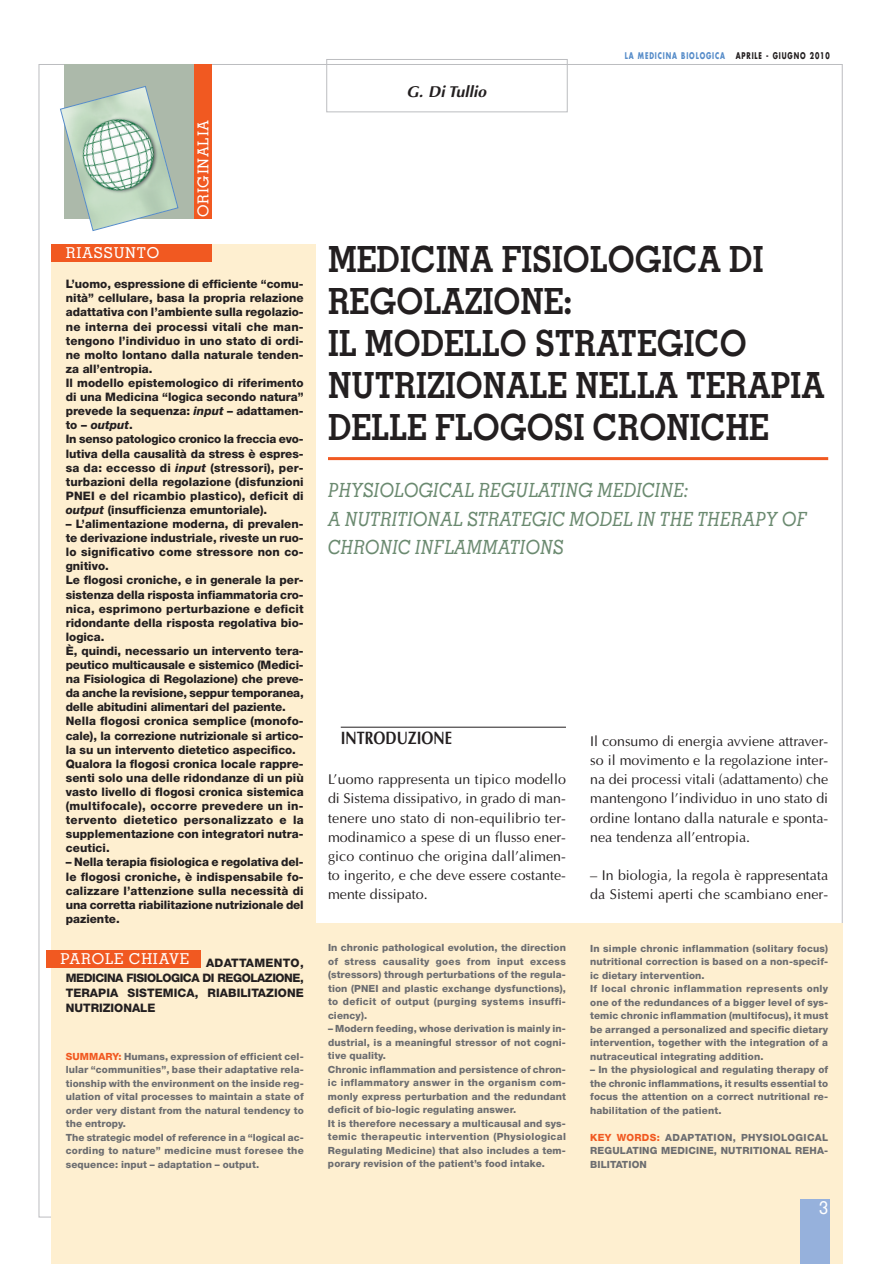
<style>
.page{position:relative;width:894px;height:1264px;background:#fff}
.page>*{position:absolute;margin:0;border:0;box-sizing:border-box;transform-origin:0 0}
.t1{font:700 36px/42px "Memphis";color:#231f20;scale:.9 1}
.t2{font:italic 500 19.5px/28.5px "Memphis";color:#6b8a70;scale:.9 1}
.t3{font:700 18px "Optima";color:#231f20;scale:.8 1}
.t4{font:500 18px "Memphis";color:#fff}
.t5{font:italic 700 15.75px "Optima";color:#231f20}
.t6{font:500 15px "Memphis";letter-spacing:.05em;color:#fff}
.t7{font:14.25px/19.2px "Optima";color:#231f20;text-align:justify}
.t8{font:800 11.7px/14.1px "Helvetica Neue";color:#231f20}
.t9{font:800 9.9px/13.5px "Helvetica Neue";letter-spacing:.01em;color:#6c6d70}
.t10{font:700 9px "Futura";letter-spacing:.135em;color:#568cc9;scale:.7 1}
.s1{font-style:italic}
.s2{color:#f15921}
.s3{color:#231f20}
</style>
<div class="page">
<div style="left:52px;top:245px;width:264px;height:1019px;background:#feefd0"></div>
<div style="left:326px;top:59px;width:241px;height:53px;border:1px solid #bcbdc0"></div>
<div style="left:154px;top:64px;width:57px;height:155px;background:#f15921"></div>
<div style="left:65px;top:64px;width:129px;height:155px;background:#acb9aa"></div>
<svg style="left:60px;top:86px;width:118px;height:145px"></svg>
<hr style="left:328px;top:457px;width:500px;height:3px;background:#f15921">
<hr style="left:341px;top:727px;width:225px;height:1px;background:#231f20">
<div style="left:311px;top:923px;width:531px;height:341px;background:#feefd0"></div>
<div style="left:52px;top:245px;width:160px;height:17px;background:#f15921"></div>
<div style="left:46px;top:950px;width:155px;height:17px;background:#f15921"></div>
<div style="left:800px;top:1200px;width:30px;height:64px;background:#96b1dc"></div>
<p class="t6" style="left:66px;top:248px;width:95px">RIASSUNTO</p>
<p class="t6" style="left:198px;top:217px;width:99px;rotate:-90deg">ORIGINALIA</p>
<p class="t8" style="left:66px;top:278px;width:239px">L’uomo, espressione di efficiente “comu&shy;nità” cellulare, basa la propria relazione adattativa con l’ambiente sulla regolazio&shy;ne interna dei processi vitali che man&shy;tengono l’individuo in uno stato di ordi&shy;ne molto lontano dalla naturale tenden&shy;za all’entropia.<br>Il modello epistemologico di riferimento di una Medicina “logica secondo natura” prevede la sequenza: <span class="s1">input</span> – adattamen&shy;to – <span class="s1">output</span>.<br>In senso patologico cronico la freccia evo&shy;lutiva della causalità da stress è espres&shy;sa da: eccesso di <span class="s1">input</span> (stressori), per&shy;turbazioni della regolazione (disfunzioni PNEI e del ricambio plastico), deficit di <span class="s1">output</span> (insufficienza emuntoriale).</p>
<p class="t8" style="left:66px;top:518px;width:239px">– L’alimentazione moderna, di prevalen&shy;te derivazione industriale, riveste un ruo&shy;lo significativo come stressore non co&shy;gnitivo.<br>Le flogosi croniche, e in generale la per&shy;sistenza della risposta infiammatoria cro&shy;nica, esprimono perturbazione e deficit ridondante della risposta regolativa bio&shy;logica.<br>È, quindi, necessario un intervento tera&shy;peutico multicausale e sistemico (Medici&shy;na Fisiologica di Regolazione) che preve&shy;da anche la revisione, seppur temporanea, delle abitudini alimentari del paziente.<br>Nella flogosi cronica semplice (monofo&shy;cale), la correzione nutrizionale si artico&shy;la su un intervento dietetico aspecifico.<br>Qualora la flogosi cronica locale rappre&shy;senti solo una delle ridondanze di un più vasto livello di flogosi cronica sistemica (multifocale), occorre prevedere un in&shy;tervento dietetico personalizzato e la supplementazione con integratori nutra&shy;ceutici.</p>
<p class="t8" style="left:66px;top:856px;width:239px;text-align:justify">– Nella terapia fisiologica e regolativa del&shy;le flogosi croniche, è indispensabile fo&shy;calizzare l’attenzione sulla necessità di una corretta riabilitazione nutrizionale del paziente.</p>
<p class="t8" style="left:66px;top:956px;width:239px;line-height:15px;text-align:justify;text-indent:140px">ADATTAMENTO, MEDICINA FISIOLOGICA DI REGOLAZIONE, TERAPIA SISTEMICA, RIABILITAZIONE NUTRIZIONALE</p>
<p class="t6" style="left:60px;top:953px;width:130px">PAROLE CHIAVE</p>
<p class="t9" style="left:66px;top:1050px;width:239px"><span class="s2">SUMMARY:</span> Humans, expression of efficient cel&shy;lular “communities”, base their adaptative rela&shy;tionship with the environment on the inside reg&shy;ulation of vital processes to maintain a state of order very distant from the natural tendency to the entropy.<br>The strategic model of reference in a “logical ac&shy;cording to nature” medicine must foresee the sequence: input – adaptation – output.</p>
<h3 class="t5" style="left:407px;top:83px;width:81px">G. Di Tullio</h3>
<p class="t10" style="left:625px;top:52px;width:294px">LA MEDICINA BIOLOGICA <span class="s3">APRILE - GIUGNO 2010</span></p>
<h1 class="t1" style="left:328px;top:242px;width:553px">MEDICINA FISIOLOGICA DI<br>REGOLAZIONE:<br>IL MODELLO STRATEGICO<br>NUTRIZIONALE NELLA TERAPIA<br>DELLE FLOGOSI CRONICHE</h1>
<h2 class="t2" style="left:328px;top:478px;width:534px">PHYSIOLOGICAL REGULATING MEDICINE:<br>A NUTRITIONAL STRATEGIC MODEL IN THE THERAPY OF<br>CHRONIC INFLAMMATIONS</h2>
<h3 class="t3" style="left:341px;top:728px;width:140px">INTRODUZIONE</h3>
<p class="t7" style="left:328px;top:770px;width:239px">L’uomo rappresenta un tipico modello di Sistema dissipativo, in grado di man&shy;tenere uno stato di non-equilibrio ter&shy;modinamico a spese di un flusso ener&shy;gico continuo che origina dall’alimen&shy;to ingerito, e che deve essere costante&shy;mente dissipato.</p>
<p class="t9" style="left:328px;top:942px;width:239px;text-align:justify">In chronic pathological evolution, the direction of stress causality goes from input excess (stressors) through perturbations of the regula&shy;tion (PNEI and plastic exchange dysfunctions), to deficit of output (purging systems insuffi&shy;ciency).</p>
<p class="t9" style="left:328px;top:1023px;width:239px">– Modern feeding, whose derivation is mainly in&shy;dustrial, is a meaningful stressor of not cogni&shy;tive quality.<br>Chronic inflammation and persistence of chron&shy;ic inflammatory answer in the organism com&shy;monly express perturbation and the redundant deficit of bio-logic regulating answer.<br>It is therefore necessary a multicausal and sys&shy;temic therapeutic intervention (Physiological Regulating Medicine) that also includes a tem&shy;porary revision of the patient’s food intake.</p>
<p class="t7" style="left:590px;top:731px;width:239px">Il consumo di energia avviene attraver&shy;so il movimento e la regolazione inter&shy;na dei processi vitali (adattamento) che mantengono l’individuo in uno stato di ordine lontano dalla naturale e sponta&shy;nea tendenza all’entropia.</p>
<p class="t7" style="left:590px;top:866px;width:239px">– In biologia, la regola è rappresentata da Sistemi aperti che scambiano ener-</p>
<p class="t9" style="left:590px;top:942px;width:239px">In simple chronic inflammation (solitary focus) nutritional correction is based on a non-specif&shy;ic dietary intervention.<br>If local chronic inflammation represents only one of the redundances of a bigger level of sys&shy;temic chronic inflammation (multifocus), it must be arranged a personalized and specific dietary intervention, together with the integration of a nutraceutical integrating addition.</p>
<p class="t9" style="left:590px;top:1064px;width:239px;text-align:justify">– In the physiological and regulating therapy of the chronic inflammations, it results essential to focus the attention on a correct nutritional re&shy;habilitation of the patient.</p>
<p class="t9" style="left:590px;top:1131px;width:239px;text-align:justify"><span class="s2">KEY WORDS:</span> ADAPTATION, PHYSIOLOGICAL REGULATING MEDICINE, NUTRITIONAL REHA-BILITATION</p>
<h3 class="t4" style="left:819px;top:1201px;width:10px">3</h3>
</div>
